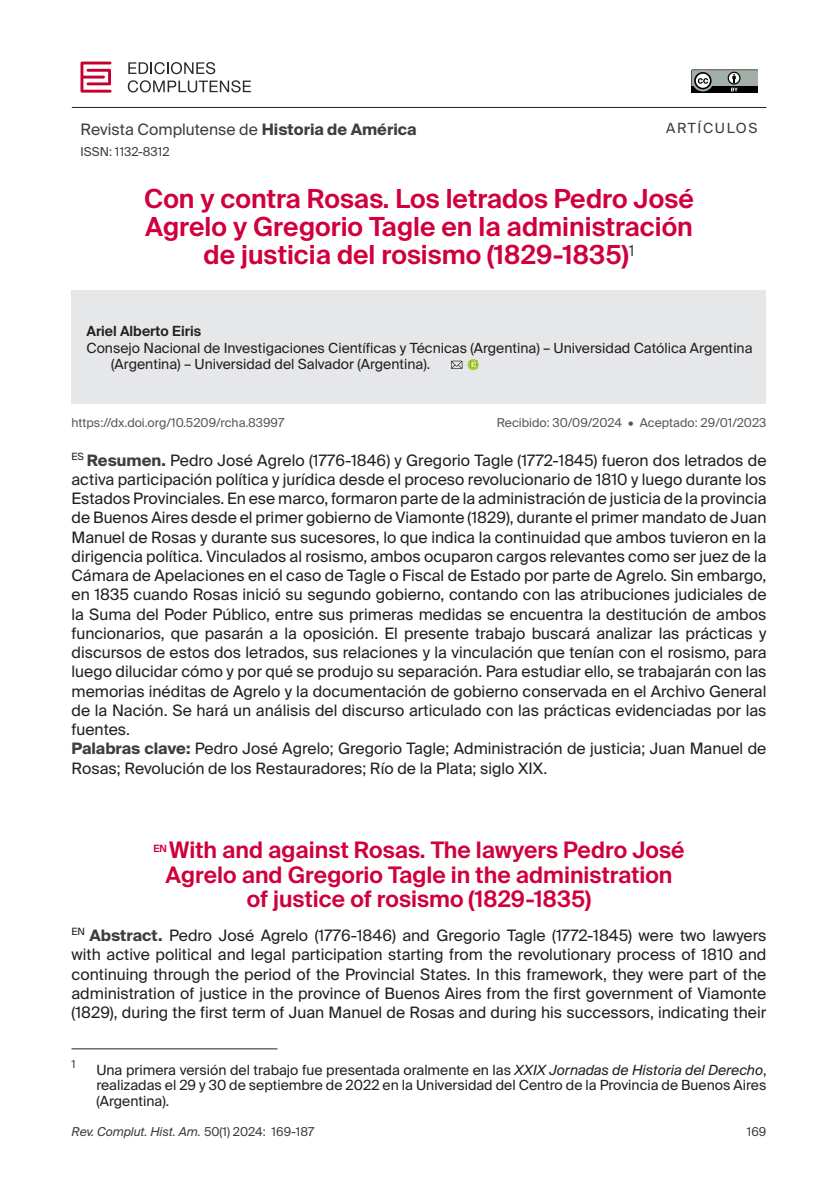
<style>
.page{position:relative;width:838px;height:1185px;background:#fff}
.page>*{position:absolute;margin:0;border:0;box-sizing:border-box;transform-origin:0 0}
.Título_original{font:600 26.25px/28px "Suisse Intl";color:#cf003d;text-align:center}
.Título_traducido{font:600 22.75px/24.5px "Suisse Intl";color:#cf003d;text-align:center}
.Resumen_abstract{font:15.75px/19.2px "Suisse Intl";color:#231f20;text-align:justify}
.Resumen_EN{font:15.75px/19.2px "Suisse Intl";color:#231f20;text-align:justify}
.PalabrasClave{font:15.75px/19.2px "Suisse Intl";color:#231f20}
.t1{font:15.75px "Suisse Intl";color:#3e3e3f}
.Notas_al_pie{font:14px/15.8px "Suisse Intl";color:#231f20;text-align:justify}
.Cargo{font:14px/16.6px "Suisse Intl";color:#231f20}
.Autor{font:600 14px "Suisse Intl";color:#231f20}
.t2{font:14px "Suisse Intl";letter-spacing:.12em;color:#3e3e3f}
._000-FECHAS{font:12.25px "Suisse Intl";color:#57585a}
._000-AUTOR_REVISTA_CORNISA_IMPAR{font:italic 12.25px "Suisse Intl";color:#3e3e3f}
.DOI{font:12.25px "Suisse Intl";color:#57585a}
.t3{font:12.25px "Suisse Intl";color:#3e3e3f}
.Notas_al_pie-2{font:11.2px "Suisse Intl";color:#3e3e3f}
.Título_traducido-2{font:600 9.97px "Suisse Intl";color:#cf003d}
.s1{font-weight:700}
.s2{font-weight:700;color:#3e3e3f}
.s3{font-style:italic}
.s4{font-style:normal}
</style>
<div class="page">
<hr style="left:72px;top:107px;width:694px;height:1px;background:#231f20">
<svg style="left:691px;top:69px;width:66px;height:23px"></svg>
<svg style="left:80px;top:62px;width:31px;height:30px"></svg>
<svg style="left:128px;top:62px;width:87px;height:12px"></svg>
<svg style="left:128px;top:80px;width:123px;height:12px"></svg>
<div style="left:71px;top:291px;width:695px;height:113px;background:#e6e7e9"></div>
<svg style="left:451px;top:359px;width:27px;height:11px"></svg>
<hr style="left:71px;top:1048px;width:206px;height:1px;background:#231f20">
<p class="t1" style="left:81px;top:120px;width:337px">Revista Complutense de <span class="s1">Historia de América</span></p>
<p class="t3" style="left:81px;top:144px;width:90px">ISSN: 1132-8312</p>
<p class="t2" style="left:666px;top:120px;width:93px">ARTÍCULOS</p>
<p class="Título_original" style="left:144px;top:185px;width:551px">Con y contra Rosas. Los letrados Pedro José<br>Agrelo y Gregorio Tagle en la administración de justicia del rosismo (1829-1835)<sup>1</sup></p>
<p class="Autor" style="left:86px;top:323px;width:116px">Ariel Alberto Eiris</p>
<p class="Cargo" style="left:111px;top:339px;width:642px;text-indent:-25px">Consejo Nacional de Investigaciones Científicas y Técnicas (Argentina) – Universidad Católica Argentina (Argentina) – Universidad del Salvador (Argentina).</p>
<p class="DOI" style="left:71px;top:415px;width:214px">https://dx.doi.org/10.5209/rcha.83997</p>
<p class="Resumen_abstract" style="left:71px;top:450px;width:696px"><sup>ES</sup> <span class="s2">Resumen.</span> Pedro José Agrelo (1776-1846) y Gregorio Tagle (1772-1845) fueron dos letrados de activa participación política y jurídica desde el proceso revolucionario de 1810 y luego durante los Estados Provinciales. En ese marco, formaron parte de la administración de justicia de la provincia de Buenos Aires desde el primer gobierno de Viamonte (1829), durante el primer mandato de Juan Manuel de Rosas y durante sus sucesores, lo que indica la continuidad que ambos tuvieron en la dirigencia política. Vinculados al rosismo, ambos ocuparon cargos relevantes como ser juez de la Cámara de Apelaciones en el caso de Tagle o Fiscal de Estado por parte de Agrelo. Sin embargo, en 1835 cuando Rosas inició su segundo gobierno, contando con las atribuciones judiciales de la Suma del Poder Público, entre sus primeras medidas se encuentra la destitución de ambos funcionarios, que pasarán a la oposición. El presente trabajo buscará analizar las prácticas y discursos de estos dos letrados, sus relaciones y la vinculación que tenían con el rosismo, para luego dilucidar cómo y por qué se produjo su separación. Para estudiar ello, se trabajarán con las memorias inéditas de Agrelo y la documentación de gobierno conservada en el Archivo General de la Nación. Se hará un análisis del discurso articulado con las prácticas evidenciadas por las fuentes.</p>
<p class="PalabrasClave" style="left:71px;top:739px;width:696px"><span class="s2">Palabras clave:</span> Pedro José Agrelo; Gregorio Tagle; Administración de justicia; Juan Manuel de<br>Rosas; Revolución de los Restauradores; Río de la Plata; siglo XIX.</p>
<p class="_000-FECHAS" style="left:496px;top:415px;width:271px">Recibido: 30/09/2024 • Aceptado: 29/01/2023</p>
<p class="Título_traducido-2" style="left:153px;top:843px;width:15px">EN</p>
<p class="Título_traducido" style="left:165px;top:838px;width:520px">With and against Rosas. The lawyers Pedro José<br>Agrelo and Gregorio Tagle in the administration of justice of rosismo (1829-1835)</p>
<p class="Resumen_EN" style="left:71px;top:926px;width:696px"><sup>EN</sup> <span class="s2">Abstract.</span> Pedro José Agrelo (1776-1846) and Gregorio Tagle (1772-1845) were two lawyers with active political and legal participation starting from the revolutionary process of 1810 and continuing through the period of the Provincial States. In this framework, they were part of the administration of justice in the province of Buenos Aires from the first government of Viamonte (1829), during the first term of Juan Manuel de Rosas and during his successors, indicating their</p>
<p class="Notas_al_pie-2" style="left:71px;top:1057px;width:6px">1</p>
<p class="Notas_al_pie" style="left:96px;top:1062px;width:671px">Una primera versión del trabajo fue presentada oralmente en las <span class="s3">XXIX Jornadas de Historia del Derecho</span>, realizadas el 29 y 30 de septiembre de 2022 en la Universidad del Centro de la Provincia de Buenos Aires (Argentina).</p>
<p class="_000-AUTOR_REVISTA_CORNISA_IMPAR" style="left:71px;top:1124px;width:244px">Rev. Complut. Hist. Am. <span class="s4">50(1) 2024: 169-187</span></p>
<p class="t3" style="left:746px;top:1124px;width:21px">169</p>
</div>
